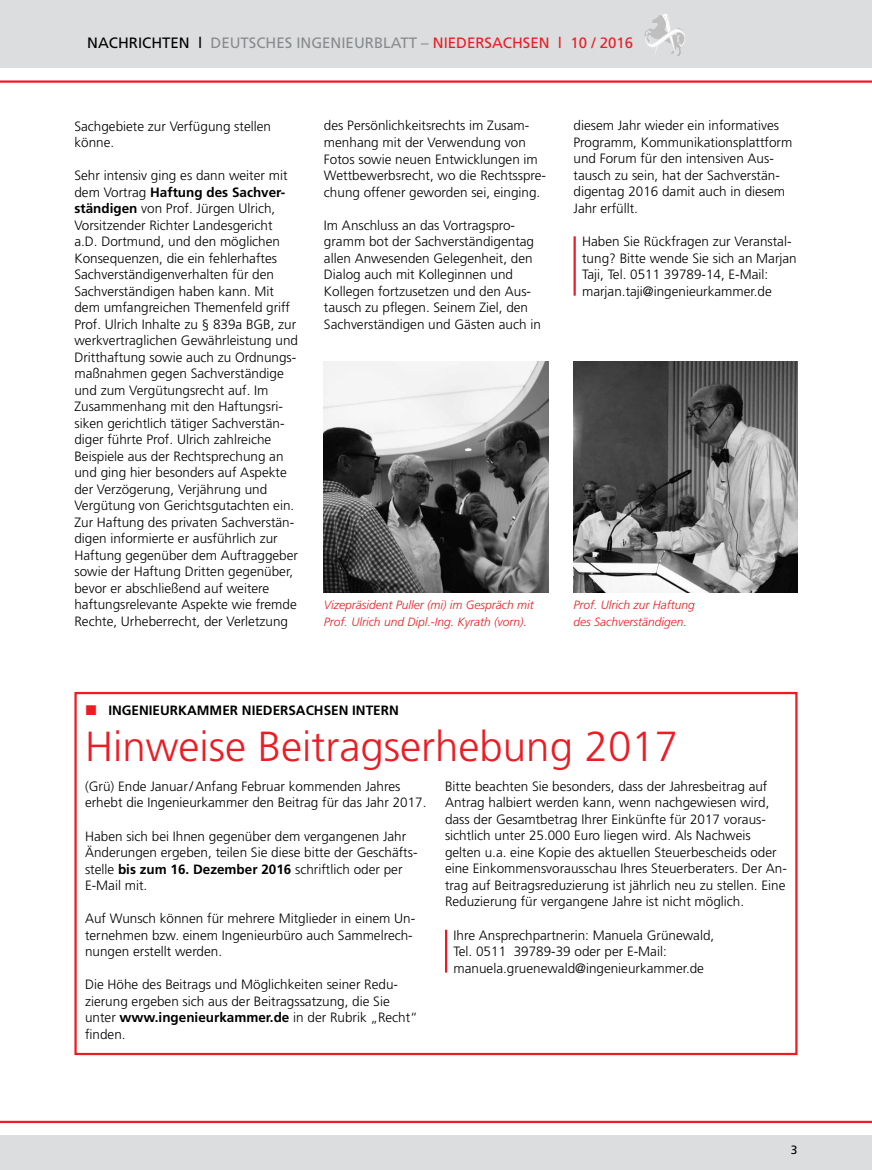
<style>
.page{position:relative;width:872px;height:1170px;background:#fff}
.page>*{position:absolute;margin:0;border:0;box-sizing:border-box;transform-origin:0 0}
.t1{font:300 42px "Frutiger";color:#ec1c24}
.t2{font:15px "Frutiger";color:#888b8e}
.t3{font:300 13.5px/16.5px "Frutiger";color:#000}
.t4{font:700 13.5px "Frutiger";color:#000}
.t5{font:italic 300 12px/16.5px "Frutiger";color:#ec1c24}
.t6{font:12px "Frutiger";color:#000}
.s1{color:#000}
.s2{color:#ec1c24}
.s3{font-weight:700}
</style>
<div class="page">
<div style="left:0;top:1135px;width:872px;height:34px;background:#dcddde"></div>
<hr style="left:0;top:1120px;width:872px;height:2px;background:#ec1c24">
<div style="left:0;top:0;width:872px;height:68px;background:#dcddde"></div>
<svg style="left:652px;top:14px;width:13px;height:9px"></svg>
<hr style="left:0;top:80px;width:872px;height:3px;background:#ec1c24">
<hr style="left:573px;top:236px;width:3px;height:60px;background:#ec1c24">
<div style="left:74px;top:692px;width:723px;height:363px;border:2px solid #ec1c24"></div>
<hr style="left:445px;top:929px;width:2px;height:43px;background:#ec1c24">
<img style="left:324px;top:362px;width:224px;height:231px">
<img style="left:573px;top:362px;width:224px;height:231px">
<p class="t2" style="left:87px;top:34px;width:547px"><span class="s1">NACHRICHTEN l</span> DEUTSCHES INGENIEURBLATT – <span class="s2">NIEDERSACHSEN l 10 / 2016</span></p>
<p class="t3" style="left:74px;top:118px;width:198px">Sachgebiete zur Verfügung stellen könne.</p>
<p class="t3" style="left:74px;top:167px;width:225px">Sehr intensiv ging es dann weiter mit dem Vortrag <span class="s3">Haftung des Sachver&shy;ständigen</span> von Prof. Jürgen Ulrich, Vorsitzender Richter Landesgericht a.D. Dortmund, und den möglichen Konsequenzen, die ein fehlerhaftes Sachverständigenverhalten für den Sachverständigen haben kann. Mit dem umfangreichen Themenfeld griff Prof. Ulrich Inhalte zu § 839a BGB, zur werkvertraglichen Gewährleistung und Dritthaftung sowie auch zu Ordnungs&shy;maßnahmen gegen Sachverständige und zum Vergütungsrecht auf. Im Zusammenhang mit den Haftungsri&shy;siken gerichtlich tätiger Sachverstän&shy;diger führte Prof. Ulrich zahlreiche Beispiele aus der Rechtsprechung an und ging hier besonders auf Aspekte der Verzögerung, Verjährung und Vergütung von Gerichtsgutachten ein.<br>Zur Haftung des privaten Sachverstän&shy;digen informierte er ausführlich zur Haftung gegenüber dem Auftraggeber sowie der Haftung Dritten gegenüber, bevor er abschließend auf weitere haftungsrelevante Aspekte wie fremde Rechte, Urheberrecht, der Verletzung</p>
<p class="t3" style="left:324px;top:117px;width:224px">des Persönlichkeitsrechts im Zusam&shy;menhang mit der Verwendung von Fotos sowie neuen Entwicklungen im Wettbewerbsrecht, wo die Rechtsspre&shy;chung offener geworden sei, einging.</p>
<p class="t3" style="left:324px;top:216px;width:218px">Im Anschluss an das Vortragspro&shy;gramm bot der Sachverständigentag allen Anwesenden Gelegenheit, den Dialog auch mit Kolleginnen und Kollegen fortzusetzen und den Aus&shy;tausch zu pflegen. Seinem Ziel, den Sachverständigen und Gästen auch in</p>
<p class="t3" style="left:573px;top:117px;width:220px">diesem Jahr wieder ein informatives<br>Programm, Kommunikationsplattform und Forum für den intensiven Aus&shy;tausch zu sein, hat der Sachverstän&shy;digentag 2016 damit auch in diesem<br>Jahr erfüllt.</p>
<p class="t3" style="left:582px;top:233px;width:216px">Haben Sie Rückfragen zur Veranstal&shy;tung? Bitte wende Sie sich an Marjan Taji, Tel. 0511 39789-14, E-Mail: marjan.taji@ingenieurkammer.de</p>
<p class="t5" style="left:324px;top:597px;width:211px">Vizepräsident Puller (mi) im Gespräch mit<br>Prof. Ulrich und Dipl.-Ing. Kyrath (vorn).</p>
<p class="t5" style="left:573px;top:597px;width:123px">Prof. Ulrich zur Haftung des Sachverständigen.</p>
<p class="t4" style="left:108px;top:702px;width:292px">INGENIEURKAMMER NIEDERSACHSEN INTERN</p>
<h1 class="t1" style="left:85px;top:723px;width:594px">Hinweise Beitragserhebung 2017</h1>
<p class="t3" style="left:85px;top:778px;width:343px">(Grü) Ende Januar/Anfang Februar kommenden Jahres erhebt die Ingenieurkammer den Beitrag für das Jahr 2017.</p>
<p class="t3" style="left:85px;top:827px;width:334px">Haben sich bei Ihnen gegenüber dem vergangenen Jahr Änderungen ergeben, teilen Sie diese bitte der Geschäfts&shy;stelle <span class="s3">bis zum 16. Dezember 2016</span> schriftlich oder per E-Mail mit.</p>
<p class="t3" style="left:85px;top:910px;width:332px">Auf Wunsch können für mehrere Mitglieder in einem Un&shy;ternehmen bzw. einem Ingenieurbüro auch Sammelrech&shy;nungen erstellt werden.</p>
<p class="t3" style="left:85px;top:976px;width:334px">Die Höhe des Beitrags und Möglichkeiten seiner Redu&shy;zierung ergeben sich aus der Beitragssatzung, die Sie unter <span class="s3">www.ingenieurkammer.de</span> in der Rubrik „Recht“ finden.</p>
<p class="t3" style="left:445px;top:778px;width:343px">Bitte beachten Sie besonders, dass der Jahresbeitrag auf Antrag halbiert werden kann, wenn nachgewiesen wird, dass der Gesamtbetrag Ihrer Einkünfte für 2017 voraus&shy;sichtlich unter 25.000 Euro liegen wird. Als Nachweis gelten u.a. eine Kopie des aktuellen Steuerbescheids oder eine Einkommensvorausschau Ihres Steuerberaters. Der An&shy;trag auf Beitragsreduzierung ist jährlich neu zu stellen. Eine Reduzierung für vergangene Jahre ist nicht möglich.</p>
<p class="t3" style="left:453px;top:926px;width:262px">Ihre Ansprechpartnerin: Manuela Grünewald,<br>Tel. 0511 39789-39 oder per E-Mail: manuela.gruenewald@ingenieurkammer.de</p>
<p class="t6" style="left:791px;top:1142px;width:8px">3</p>
</div>
